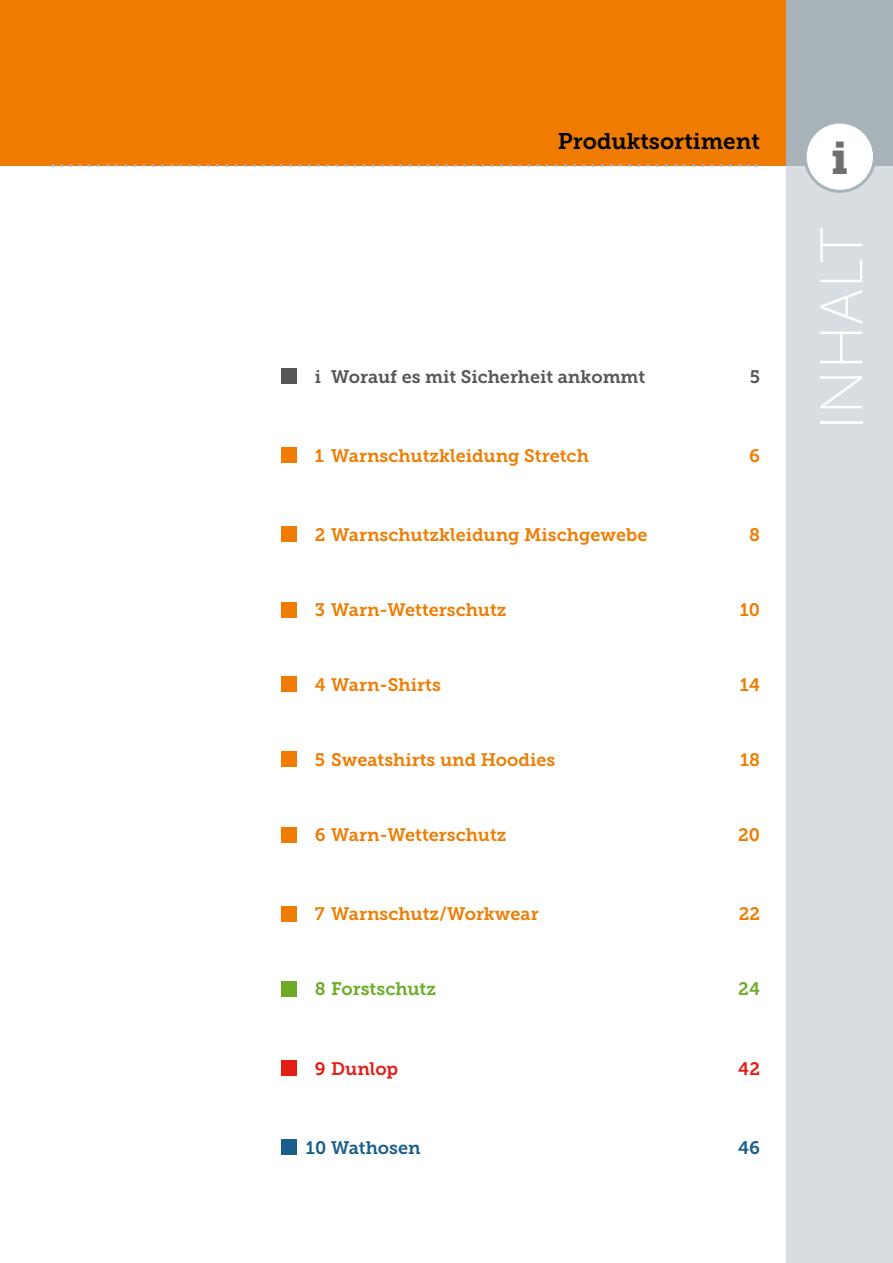
<style>
.page{position:relative;width:893px;height:1263px;background:#fff}
.page>*{position:absolute;margin:0;border:0;box-sizing:border-box;transform-origin:0 0}
.Kapitel_Hochkant_Wei{font:60px "Museo Sans 100";color:#fff}
.Kapitel_Zahl{font:45.45px "Museo Slab 900";color:#6f6f6e}
.Kaiptel_Überschrift{font:22.5px "Museo Slab 700";color:#000}
.Inhalt{font:18px "Museo Slab 700";color:#ef7c00}
.Inhalt-2{font:18px "Museo Slab 700";color:#565656}
.Inhalt-3{font:18px "Museo Slab 700";color:#6dab26}
.Inhalt-4{font:18px "Museo Slab 700";color:#1b5e8b}
.Inhalt-5{font:18px "Museo Slab 700";color:#e41c15}
</style>
<div class="page">
<div style="left:0;top:0;width:787px;height:166px;background:#ef7c00"></div>
<svg style="left:62px;top:164px;width:694px;height:3px"></svg>
<div style="left:787px;top:164px;width:106px;height:1099px;background:#d7dde1"></div>
<div style="left:787px;top:0;width:106px;height:166px;background:#a8b3b9"></div>
<div style="left:805px;top:122px;width:69px;height:69px;background:#fff;border-radius:50%"></div>
<div style="left:804px;top:121px;width:72px;height:72px;border:3px solid #a8b3b9;border-radius:50%"></div>
<div style="left:282px;top:368px;width:15px;height:15px;background:#565656"></div>
<div style="left:282px;top:447px;width:15px;height:16px;background:#ef7c00"></div>
<div style="left:282px;top:527px;width:15px;height:15px;background:#ef7c00"></div>
<div style="left:282px;top:602px;width:15px;height:15px;background:#ef7c00"></div>
<div style="left:282px;top:677px;width:15px;height:15px;background:#ef7c00"></div>
<div style="left:282px;top:752px;width:15px;height:15px;background:#ef7c00"></div>
<div style="left:282px;top:827px;width:15px;height:15px;background:#ef7c00"></div>
<div style="left:282px;top:906px;width:15px;height:15px;background:#ef7c00"></div>
<div style="left:282px;top:981px;width:15px;height:15px;background:#6dab26"></div>
<div style="left:282px;top:1060px;width:15px;height:15px;background:#e41c15"></div>
<div style="left:282px;top:1139px;width:15px;height:16px;background:#1b5e8b"></div>
<p class="Kaiptel_Überschrift" style="left:558px;top:129px;width:204px">Produktsortiment</p>
<p class="Inhalt-2" style="left:315px;top:366px;width:332px">i Worauf es mit Sicherheit ankommt</p>
<p class="Inhalt-2" style="left:750px;top:366px;width:12px">5</p>
<p class="Inhalt" style="left:315px;top:445px;width:276px">1 Warnschutzkleidung Stretch</p>
<p class="Inhalt" style="left:749px;top:445px;width:12px">6</p>
<p class="Inhalt" style="left:315px;top:525px;width:334px">2 Warnschutzkleidung Mischgewebe</p>
<p class="Inhalt" style="left:749px;top:525px;width:12px">8</p>
<p class="Inhalt" style="left:315px;top:600px;width:193px">3 Warn-Wetterschutz</p>
<p class="Inhalt" style="left:740px;top:600px;width:22px">10</p>
<p class="Inhalt" style="left:315px;top:675px;width:128px">4 Warn-Shirts</p>
<p class="Inhalt" style="left:740px;top:675px;width:22px">14</p>
<p class="Inhalt" style="left:315px;top:750px;width:242px">5 Sweatshirts und Hoodies</p>
<p class="Inhalt" style="left:740px;top:750px;width:21px">18</p>
<p class="Inhalt" style="left:315px;top:825px;width:193px">6 Warn-Wetterschutz</p>
<p class="Inhalt" style="left:738px;top:825px;width:23px">20</p>
<p class="Inhalt" style="left:315px;top:904px;width:225px">7 Warnschutz/Workwear</p>
<p class="Inhalt" style="left:739px;top:904px;width:23px">22</p>
<p class="Inhalt-3" style="left:315px;top:979px;width:123px">8 Forstschutz</p>
<p class="Inhalt-3" style="left:738px;top:979px;width:23px">24</p>
<p class="Inhalt-5" style="left:315px;top:1058px;width:85px">9 Dunlop</p>
<p class="Inhalt-5" style="left:738px;top:1058px;width:23px">42</p>
<p class="Inhalt-4" style="left:306px;top:1137px;width:116px">10 Wathosen</p>
<p class="Inhalt-4" style="left:738px;top:1137px;width:23px">46</p>
<p class="Kapitel_Zahl" style="left:831px;top:131px;width:18px">i</p>
<p class="Kapitel_Hochkant_Wei" style="left:810px;top:430px;width:204px;rotate:-90deg">INHALT</p>
</div>
